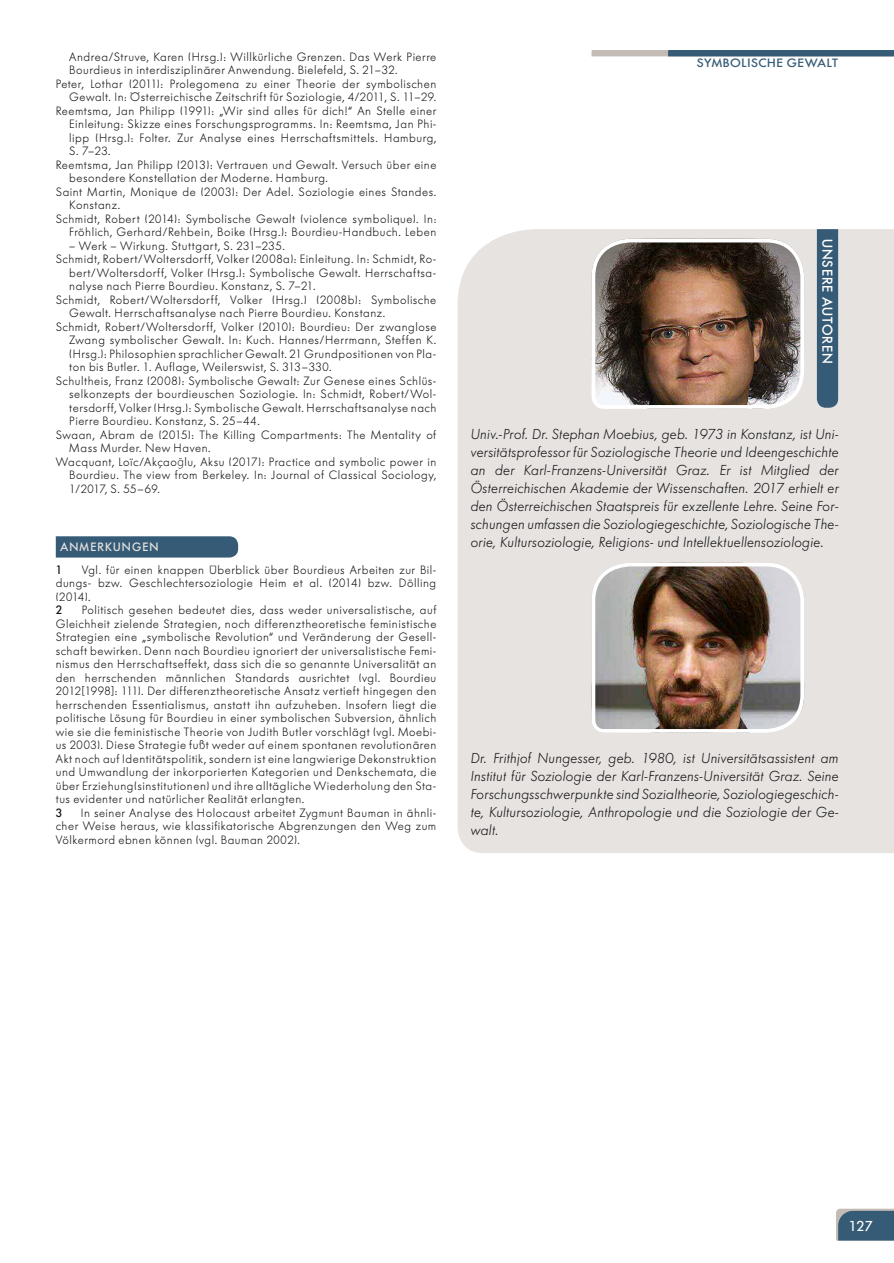
<style>
.page{position:relative;width:894px;height:1263px;background:#fff}
.page>*{position:absolute;margin:0;border:0;box-sizing:border-box;transform-origin:0 0}
.t1{font:italic 300 14.25px/18px "Futura BQ";letter-spacing:.03em;color:#141315;text-align:justify}
.t2{font:500 14.25px "Futura BQ";letter-spacing:.045em;color:#fff}
.t3{font:14.25px "Futura BQ";color:#fff;scale:1.1 1}
.t4{font:300 12px/13.5px "Futura BQ";letter-spacing:.04em;color:#141315;text-align:justify}
.t5{font:500 12px "Futura BQ";letter-spacing:.02em;color:#355b76;scale:1.1 1}
.t6{font:500 12px "Futura BQ";letter-spacing:.085em;color:#e7e3e0}
.t7{font:500 12px "Futura BQ";color:#141315}
.s1{font-family:"Myriad Pro"}
</style>
<div class="page">
<svg style="left:56px;top:536px;width:182px;height:22px;background:#3d617b"></svg>
<div style="left:458px;top:229px;width:436px;height:624px;background:#e7e3e0"></div>
<img style="left:590px;top:237px;width:216px;height:174px">
<div style="left:817px;top:229px;width:21px;height:179px;background:#355b76"></div>
<img style="left:590px;top:561px;width:216px;height:174px">
<svg style="left:836px;top:1209px;width:58px;height:32px;background:#47687e"></svg>
<svg style="left:592px;top:50px;width:302px;height:6px;background:#597385"></svg>
<p class="t4" style="left:69px;top:50px;width:369px">Andrea/Struve, Karen (Hrsg.): Willkürliche Grenzen. Das Werk Pierre</p>
<p class="t4" style="left:69px;top:63px;width:330px">Bourdieus in interdisziplinärer Anwendung. Bielefeld, S. 21–32.</p>
<p class="t4" style="left:56px;top:77px;width:382px">Peter, Lothar (2011): Prolegomena zu einer Theorie der symbolischen</p>
<p class="t4" style="left:69px;top:90px;width:369px">Gewalt. In: Österreichische Zeitschrift für Soziologie, 4/2011, S. 11–29.</p>
<p class="t4" style="left:56px;top:104px;width:382px">Reemtsma, Jan Philipp (1991): „Wir sind alles für dich!“ An Stelle einer</p>
<p class="t4" style="left:69px;top:117px;width:369px">Einleitung: Skizze eines Forschungsprogramms. In: Reemtsma, Jan Phi-</p>
<p class="t4" style="left:69px;top:131px;width:369px">lipp (Hrsg.): Folter. Zur Analyse eines Herrschaftsmittels. Hamburg,</p>
<p class="t4" style="left:69px;top:144px;width:43px">S. 7–23.</p>
<p class="t4" style="left:56px;top:158px;width:382px">Reemtsma, Jan Philipp (2013): Vertrauen und Gewalt. Versuch über eine</p>
<p class="t4" style="left:69px;top:171px;width:260px">besondere Konstellation der Moderne. Hamburg.</p>
<p class="t4" style="left:56px;top:185px;width:382px">Saint Martin, Monique de (2003): Der Adel. Soziologie eines Standes.</p>
<p class="t4" style="left:69px;top:198px;width:52px">Konstanz.</p>
<p class="t4" style="left:56px;top:212px;width:382px">Schmidt, Robert (2014): Symbolische Gewalt (violence symbolique). In:</p>
<p class="t4" style="left:69px;top:225px;width:369px">Fröhlich, Gerhard/Rehbein, Boike (Hrsg.): Bourdieu-Handbuch. Leben</p>
<p class="t4" style="left:69px;top:239px;width:217px">– Werk – Wirkung. Stuttgart, S. 231–235.</p>
<p class="t4" style="left:56px;top:252px;width:382px">Schmidt, Robert/Woltersdorff, Volker (2008a): Einleitung. In: Schmidt, Ro-</p>
<p class="t4" style="left:69px;top:266px;width:369px">bert/Woltersdorff, Volker (Hrsg.): Symbolische Gewalt. Herrschaftsa-</p>
<p class="t4" style="left:69px;top:279px;width:248px">nalyse nach Pierre Bourdieu. Konstanz, S. 7–21.</p>
<p class="t4" style="left:56px;top:293px;width:382px">Schmidt, Robert/Woltersdorff, Volker (Hrsg.) (2008b): Symbolische</p>
<p class="t4" style="left:69px;top:306px;width:318px">Gewalt. Herrschaftsanalyse nach Pierre Bourdieu. Konstanz.</p>
<p class="t4" style="left:56px;top:320px;width:382px">Schmidt, Robert/Woltersdorff, Volker (2010): Bourdieu: Der zwanglose</p>
<p class="t4" style="left:69px;top:333px;width:369px">Zwang symbolischer Gewalt. In: Kuch. Hannes/Herrmann, Steffen K.</p>
<p class="t4" style="left:69px;top:347px;width:369px">(Hrsg.): Philosophien sprachlicher Gewalt. 21 Grundpositionen von Pla-</p>
<p class="t4" style="left:69px;top:360px;width:264px">ton bis Butler. 1. Auflage, Weilerswist, S. 313–330.</p>
<p class="t4" style="left:56px;top:374px;width:382px">Schultheis, Franz (2008): Symbolische Gewalt: Zur Genese eines Schlüs-</p>
<p class="t4" style="left:69px;top:387px;width:369px">selkonzepts der bourdieuschen Soziologie. In: Schmidt, Robert/Wol-</p>
<p class="t4" style="left:69px;top:401px;width:369px">tersdorff, Volker (Hrsg.): Symbolische Gewalt. Herrschaftsanalyse nach</p>
<p class="t4" style="left:69px;top:414px;width:192px">Pierre Bourdieu. Konstanz, S. 25–44.</p>
<p class="t4" style="left:56px;top:428px;width:382px">Swaan, Abram de (2015): The Killing Compartments: The Mentality of</p>
<p class="t4" style="left:69px;top:441px;width:143px">Mass Murder. New Haven.</p>
<p class="t4" style="left:56px;top:455px;width:382px">Wacquant, Loïc/Akçao<span class="s1">ğ</span>lu, Aksu (2017): Practice and symbolic power in</p>
<p class="t4" style="left:69px;top:468px;width:369px">Bourdieu. The view from Berkeley. In: Journal of Classical Sociology,</p>
<p class="t4" style="left:69px;top:482px;width:92px">1/2017, S. 55–69.</p>
<p class="t6" style="left:60px;top:540px;width:100px">ANMERKUNGEN</p>
<p class="t4" style="left:56px;top:563px;width:382px;text-indent:26px">Vgl. für einen knappen Überblick über Bourdieus Arbeiten zur Bil&shy;dungs- bzw. Geschlechtersoziologie Hei m et al. (20 14) bzw. Döl ling (201 4).</p>
<p class="t7" style="left:56px;top:603px;width:8px">2</p>
<p class="t7" style="left:56px;top:563px;width:8px">1</p>
<p class="t4" style="left:56px;top:603px;width:382px;text-indent:26px">Politisch gesehen bedeutet dies, dass weder universalistische, auf Gleichheit zielende Strategien, noch differenztheoretische feministische Strategien eine „symbolische Revolution“ und Veränderung der Gesell&shy;schaft bewirken. Denn nach Bourdieu ignoriert der universalistische Femi&shy;nismus den Herrschaftseffekt, dass sich die so genannte Universalität an den herrschenden männlichen Standards ausrichtet (vgl. Bourdieu 2012[1998]: 111). Der differenztheoretische Ansatz vertieft hingegen den herrschenden Essentialismus, anstatt ihn aufzuheben. Insofern liegt die politische Lösung für Bourdieu in einer symbolischen Subversion, ähnlich wie sie die feministische Theorie von Judith Butler vorschlägt (vgl. M oebi&shy;us 2003). Diese Strategie fußt weder auf einem spontanen revolutionären Akt noch auf Identitätspolitik, sondern ist eine langwierige Dekonstruktion und Umwandlung der inkorporierten Kategorien und Denkschemata, die über Erziehung(sinstitutionen) und ihre alltägliche Wiederholung den Sta&shy;tus evidenter und natürlicher Realität erlangten.</p>
<p class="t7" style="left:56px;top:806px;width:8px">3</p>
<p class="t4" style="left:56px;top:806px;width:382px;text-indent:25px">In seiner Analyse des Holocaust arbeitet Zygmunt Bauman in ähnli&shy;cher Weise heraus, wie klassifikatorische Abgrenzungen den Weg zum Völkermord ebnen können (vgl. Bauman 2002).</p>
<p class="t5" style="left:697px;top:56px;width:130px">SYMBOLISCHE GEWALT</p>
<p class="t2" style="left:835px;top:239px;width:127px;rotate:90deg">UNSERE AUTOREN</p>
<p class="t1" style="left:470px;top:425px;width:370px">Univ.-Prof. Dr. Stephan Moebius, geb. 1973 in Konstanz, ist Uni&shy;versitätsprofessor für Soziologische Theorie und Ideengeschichte an der Karl-Franzens-Universität Graz. Er ist Mitglied der Österreichischen Akademie der Wissenschaften. 2017 erhielt er den Österreichischen Staatspreis für exzellente Lehre. Seine For&shy;schungen umfassen die Soziologiegeschichte, Soziologische The&shy;orie, Kultursoziologie, Religions- und Intellektuellensoziologie.</p>
<p class="t1" style="left:470px;top:749px;width:369px">Dr. Frithjof Nungesser, geb. 1980, ist Universitätsassistent am I nstitut für Soziologie der Karl-Franzens-Universität Graz. Seine Forschungsschwerpunkte sind Sozialtheorie, Soziologiegeschich&shy;te, Kultursoziologie, Anthropologie und die Soziologie der Ge&shy;walt.</p>
<p class="t3" style="left:849px;top:1218px;width:23px">127</p>
</div>
